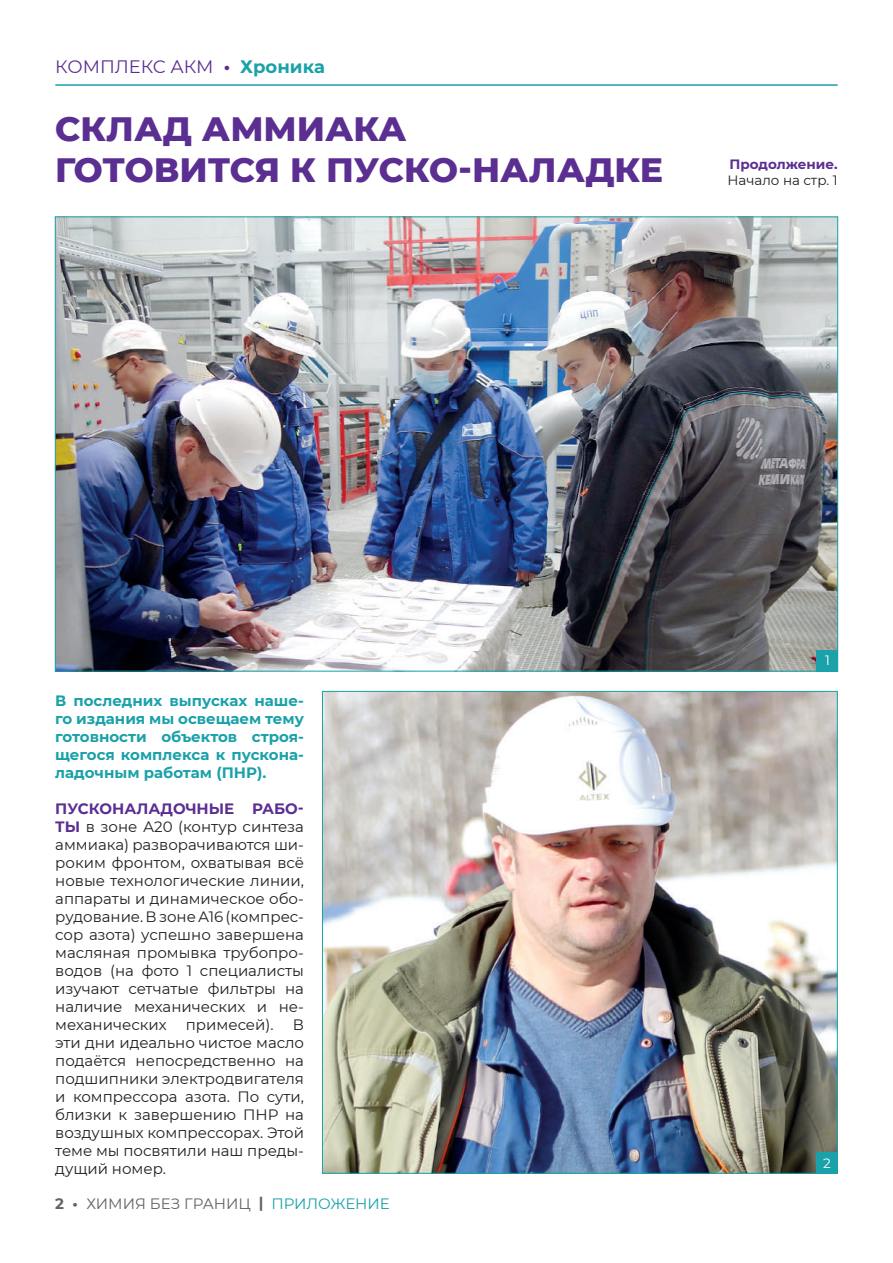
<style>
.page{position:relative;width:893px;height:1263px;background:#fff}
.page>*{position:absolute;margin:0;border:0;box-sizing:border-box;transform-origin:0 0}
.t1{font:800 34.5px/41.4px "Montserrat";color:#5b2e91}
.t2{font:18px "Montserrat";color:#5b2e91}
.t3{font:15px/18px "Montserrat";color:#231f20;text-align:justify}
.t4{font:700 15px/18px "Montserrat";color:#1aa1a9;text-align:justify}
.t5{font:15px "Montserrat";color:#636366}
.t6{font:13.5px "Montserrat";color:#231f20}
.t7{font:700 13.5px "Montserrat";color:#5b2e91}
.t8{font:13.5px "Montserrat";color:#fff}
.s1{font-weight:700}
.s2{font-weight:700;color:#1aa1a9}
.s3{font-weight:700;color:#5b2e91}
.s4{color:#1aa1a9}
</style>
<div class="page">
<hr style="left:55px;top:84px;width:783px;height:2px;background:#1aa1a9">
<img style="left:57px;top:218px;width:779px;height:451px">
<img style="left:324px;top:693px;width:512px;height:479px">
<div style="left:817px;top:650px;width:21px;height:21px;background:#1aa1a9"></div>
<div style="left:816px;top:1152px;width:22px;height:22px;background:#1aa1a9"></div>
<p class="t2" style="left:55px;top:54px;width:271px">КОМПЛЕКС АКМ <span class="s1">•</span> <span class="s2">Хроника</span></p>
<h1 class="t1" style="left:55px;top:106px;width:609px">СКЛАД АММИАКА<br>ГОТОВИТСЯ К ПУСКО-НАЛАДКЕ</h1>
<p class="t7" style="left:729px;top:154px;width:110px">Продолжение.</p>
<p class="t6" style="left:727px;top:171px;width:112px">Начало на стр. 1</p>
<p class="t4" style="left:55px;top:690px;width:250px">В последних выпусках наше&shy;го издания мы освещаем тему готовности объектов строя&shy;щегося комплекса к пускона&shy;ладочным работам (ПНР).</p>
<p class="t3" style="left:55px;top:799px;width:250px"><span class="s3">ПУСКОНАЛАДОЧНЫЕ РАБО-ТЫ</span> в зоне А20 (контур синтеза аммиака) разворачиваются ши&shy;роким фронтом, охватывая всё новые технологические линии, аппараты и динамическое обо&shy;рудование. В зоне А16 (компрес&shy;сор азота) успешно завершена масляная промывка трубопро&shy;водов (на фото 1 специалисты изучают сетчатые фильтры на наличие механических и не&shy;механических</p>
<p class="t3" style="left:186px;top:1015px;width:89px">примесей).</p>
<p class="t3" style="left:55px;top:1015px;width:250px;text-indent:238px">В эти дни идеально чистое масло подаётся непосредственно на подшипники электродвигателя и компрессора азота. По сути, близки к завершению ПНР на воздушных компрессорах. Этой теме мы посвятили наш преды&shy;дущий номер.</p>
<p class="t5" style="left:55px;top:1194px;width:336px"><span class="s1">2 •</span> ХИМИЯ БЕЗ ГРАНИЦ <span class="s1">|</span> <span class="s4">ПРИЛОЖЕНИЕ</span></p>
<p class="t8" style="left:825px;top:651px;width:6px">1</p>
<p class="t8" style="left:823px;top:1153px;width:9px">2</p>
</div>
